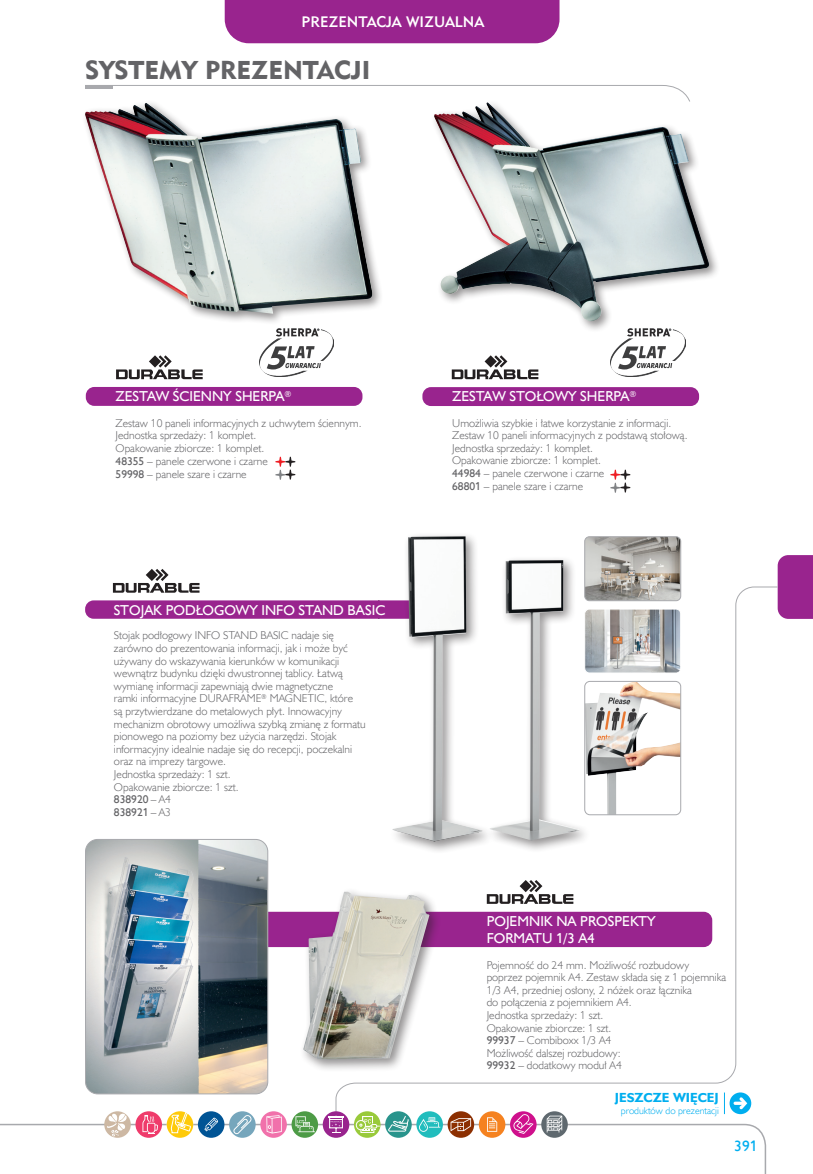
<style>
.page{position:relative;width:813px;height:1174px;background:#fff}
.page>*{position:absolute;margin:0;border:0;box-sizing:border-box;transform-origin:0 0}
.Rozdziały_nie_do_spisu{font:25.65px "Geometric 415 Blk EU";color:#636366}
.t1{font:15.3px "Humanst 521 EU";color:#00aeef}
.t2{font:15.15px "Geometric 415 Md EU";color:#fff}
.opis_produktów{font:14.4px "Humanst 521 EU";color:#fff}
.Nazwa_modułu_A{font:14.4px "Humanst 521 EU";color:#fff}
.t3{font:700 13.2px "Humanst 521 EU";color:#00aeef}
.opis_produktów-2{font:11.4px/12.6px "Humanst 521 Lt EU";color:#636366}
.opis_produktów-3{font:11.4px "Humanst 521 EU";color:#636366}
.t4{font:9.9px "Humanst 521 Lt EU";color:#00aeef}
.s1{font-family:"Humanst 521 EU"}
.s2{font-family:"Humanst 521 Lt EU"}
</style>
<div class="page">
<div style="left:224px;top:0;width:335px;height:43px;background:#99248e"></div>
<svg style="left:85px;top:85px;width:604px;height:14px"></svg>
<hr style="left:85px;top:86px;width:28px;height:3px;background:#a8a9ad">
<svg style="left:0;top:1123px;width:766px;height:51px"></svg>
<div style="left:777px;top:555px;width:35px;height:64px;background:#99248e"></div>
<svg style="left:335px;top:586px;width:443px;height:529px"></svg>
<div style="left:416px;top:1111px;width:26px;height:26px;background:#21bdbd;border-radius:50%"></div>
<svg style="left:419px;top:1117px;width:21px;height:14px"></svg>
<div style="left:510px;top:1111px;width:26px;height:26px;background:#cf108c;border-radius:50%"></div>
<svg style="left:513px;top:1114px;width:20px;height:20px"></svg>
<div style="left:478px;top:1111px;width:27px;height:26px;background:#f58220;border-radius:50%"></div>
<svg style="left:487px;top:1117px;width:10px;height:14px"></svg>
<svg style="left:447px;top:1111px;width:27px;height:26px"></svg>
<svg style="left:450px;top:1118px;width:21px;height:13px"></svg>
<div style="left:354px;top:1111px;width:26px;height:26px;background:#99ca3b;border-radius:50%"></div>
<div style="left:355px;top:1120px;width:11px;height:10px;border:1px solid #fff;border-radius:50%"></div>
<svg style="left:359px;top:1115px;width:21px;height:18px"></svg>
<div style="left:322px;top:1111px;width:27px;height:26px;background:#99248e;border-radius:50%"></div>
<svg style="left:328px;top:1115px;width:15px;height:18px"></svg>
<svg style="left:291px;top:1111px;width:27px;height:26px"></svg>
<svg style="left:295px;top:1116px;width:20px;height:16px"></svg>
<svg style="left:260px;top:1111px;width:27px;height:26px"></svg>
<svg style="left:266px;top:1115px;width:15px;height:18px"></svg>
<div style="left:229px;top:1111px;width:26px;height:26px;background:#76a6bc;border-radius:50%"></div>
<svg style="left:233px;top:1114px;width:19px;height:20px"></svg>
<div style="left:198px;top:1111px;width:26px;height:26px;background:#005495;border-radius:50%"></div>
<svg style="left:204px;top:1117px;width:14px;height:14px"></svg>
<svg style="left:385px;top:1111px;width:26px;height:26px"></svg>
<svg style="left:388px;top:1115px;width:20px;height:16px"></svg>
<div style="left:541px;top:1111px;width:26px;height:26px;background:#5f696f;border-radius:50%"></div>
<svg style="left:546px;top:1115px;width:16px;height:17px"></svg>
<svg style="left:167px;top:1111px;width:28px;height:33px"></svg>
<div style="left:135px;top:1111px;width:27px;height:26px;background:#ef3b6b;border-radius:50%"></div>
<svg style="left:142px;top:1115px;width:16px;height:18px"></svg>
<svg style="left:104px;top:1111px;width:27px;height:26px"></svg>
<svg style="left:107px;top:1113px;width:19px;height:23px"></svg>
<svg style="left:729px;top:1092px;width:21px;height:22px"></svg>
<svg style="left:733px;top:1097px;width:13px;height:12px"></svg>
<svg style="left:723px;top:1092px;width:1px;height:22px"></svg>
<div style="left:81px;top:99px;width:303px;height:226px;background:#231f20;opacity:.5"></div>
<img style="left:84px;top:103px;width:288px;height:211px">
<div style="left:430px;top:99px;width:290px;height:233px;background:#231f20;opacity:.5"></div>
<img style="left:433px;top:102px;width:276px;height:219px">
<img style="left:610px;top:325px;width:75px;height:52px">
<img style="left:259px;top:328px;width:75px;height:49px">
<div style="left:86px;top:387px;width:276px;height:19px;background:#99248e;border-radius:9px"></div>
<div style="left:422px;top:387px;width:276px;height:19px;background:#99248e;border-radius:9px"></div>
<svg style="left:116px;top:355px;width:86px;height:24px"></svg>
<svg style="left:451px;top:355px;width:87px;height:24px"></svg>
<svg style="left:275px;top:457px;width:20px;height:23px"></svg>
<svg style="left:610px;top:470px;width:20px;height:23px"></svg>
<div style="left:189px;top:911px;width:523px;height:36px;background:#99248e;border-radius:9px"></div>
<img style="left:85px;top:839px;width:182px;height:254px">
<div style="left:85px;top:839px;width:183px;height:255px;border:1px solid #a8a9ad;border-radius:12px"></div>
<div style="left:299px;top:887px;width:143px;height:185px;background:#231f20;opacity:.5"></div>
<img style="left:303px;top:891px;width:126px;height:168px">
<svg style="left:486px;top:880px;width:87px;height:24px"></svg>
<div style="left:485px;top:555px;width:106px;height:298px;background:#231f20;opacity:.5"></div>
<img style="left:494px;top:560px;width:85px;height:280px">
<svg style="left:113px;top:569px;width:86px;height:23px"></svg>
<div style="left:85px;top:600px;width:347px;height:19px;background:#99248e;border-radius:9px"></div>
<img style="left:584px;top:537px;width:96px;height:63px">
<div style="left:584px;top:536px;width:96px;height:65px;border:1px solid #a8a9ad;border-radius:5px"></div>
<img style="left:584px;top:609px;width:96px;height:64px">
<div style="left:584px;top:608px;width:96px;height:65px;border:1px solid #fff;border-radius:5px"></div>
<img style="left:584px;top:681px;width:96px;height:133px">
<div style="left:584px;top:681px;width:96px;height:134px;border:1px solid #a8a9ad;border-radius:5px"></div>
<div style="left:388px;top:531px;width:106px;height:323px;background:#231f20;opacity:.5"></div>
<img style="left:392px;top:536px;width:90px;height:305px">
<h3 class="t2" style="left:301px;top:12px;width:184px">PREZENTACJA WIZUALNA</h3>
<p class="Rozdziały_nie_do_spisu" style="left:85px;top:54px;width:286px">SYSTEMY PREZENTACJI</p>
<p class="opis_produktów" style="left:115px;top:387px;width:177px">ZESTAW ŚCIENNY SHERPA<sup>®</sup></p>
<p class="opis_produktów-2" style="left:115px;top:416px;width:247px">Zestaw 10 paneli informacyjnych z uchwytem ściennym.</p>
<p class="opis_produktów-2" style="left:115px;top:429px;width:142px">Jednostka sprzedaży: 1 komplet.</p>
<p class="opis_produktów-2" style="left:115px;top:441px;width:150px">Opakowanie zbiorcze: 1 komplet.</p>
<p class="opis_produktów-2" style="left:115px;top:454px;width:154px"><span class="s1">48355</span> – panele czerwone i czarne</p>
<p class="opis_produktów-2" style="left:115px;top:467px;width:132px"><span class="s1">59998</span> – panele szare i czarne</p>
<p class="Nazwa_modułu_A" style="left:114px;top:600px;width:273px">STOJAK PODŁOGOWY INFO STAND BASIC</p>
<p class="opis_produktów-2" style="left:114px;top:629px;width:253px">Stojak podłogowy INFO STAND BASIC nadaje się zarówno do prezentowania informacji, jak i może być używany do wskazywania kierunków w komunikacji wewnątrz budynku dzięki dwustronnej tablicy. Łatwą wymianę informacji zapewniają dwie magnetyczne<br>ramki informacyjne DURAFRAME<sup>®</sup> MAGNETIC, które<br>są przytwierdzane do metalowych płyt. Innowacyjny mechanizm obrotowy umożliwa szybką zmianę z formatu pionowego na poziomy bez użycia narzędzi. Stojak informacyjny idealnie nadaje się do recepcji, poczekalni oraz na imprezy targowe.</p>
<p class="opis_produktów-2" style="left:114px;top:767px;width:118px">Jednostka sprzedaży: 1 szt.</p>
<p class="opis_produktów-2" style="left:114px;top:780px;width:126px">Opakowanie zbiorcze: 1 szt.</p>
<p class="opis_produktów-3" style="left:114px;top:791px;width:58px">838920 <span class="s2">– A4</span></p>
<p class="opis_produktów-3" style="left:114px;top:804px;width:58px">838921 <span class="s2">– A3</span></p>
<p class="opis_produktów" style="left:452px;top:388px;width:186px">ZESTAW STOŁOWY SHERPA<sup>®</sup></p>
<p class="opis_produktów-2" style="left:452px;top:416px;width:220px">Umożliwia szybkie i łatwe korzystanie z informacji.</p>
<p class="opis_produktów-2" style="left:452px;top:429px;width:237px">Zestaw 10 paneli informacyjnych z podstawą stołową.</p>
<p class="opis_produktów-2" style="left:452px;top:441px;width:142px">Jednostka sprzedaży: 1 komplet.</p>
<p class="opis_produktów-2" style="left:452px;top:454px;width:150px">Opakowanie zbiorcze: 1 komplet.</p>
<p class="opis_produktów-2" style="left:452px;top:467px;width:154px"><span class="s1">44984</span> – panele czerwone i czarne</p>
<p class="opis_produktów-2" style="left:452px;top:480px;width:132px"><span class="s1">68801</span> – panele szare i czarne</p>
<p class="opis_produktów" style="left:486px;top:912px;width:170px">POJEMNIK NA PROSPEKTY</p>
<p class="opis_produktów" style="left:486px;top:929px;width:109px">FORMATU 1/3 A4</p>
<p class="opis_produktów-2" style="left:486px;top:958px;width:241px">Pojemność do 24 mm. Możliwość rozbudowy poprzez pojemnik A4. Zestaw składa się z 1 pojemnika 1/3 A4, przedniej osłony, 2 nóżek oraz łącznika<br>do połączenia z pojemnikiem A4.</p>
<p class="opis_produktów-2" style="left:486px;top:1008px;width:118px">Jednostka sprzedaży: 1 szt.</p>
<p class="opis_produktów-2" style="left:486px;top:1021px;width:126px">Opakowanie zbiorcze: 1 szt.</p>
<p class="opis_produktów-2" style="left:486px;top:1033px;width:126px"><span class="s1">99937</span> – Combiboxx 1/3 A4</p>
<p class="opis_produktów-2" style="left:486px;top:1046px;width:135px">Możliwość dalszej rozbudowy:</p>
<p class="opis_produktów-2" style="left:486px;top:1059px;width:137px"><span class="s1">99932</span> – dodatkowy moduł A4</p>
<p class="t3" style="left:614px;top:1089px;width:105px">JESZCZE WIĘCEJ</p>
<p class="t4" style="left:620px;top:1104px;width:99px">produktów do prezentacji</p>
<h2 class="t1" style="left:734px;top:1136px;width:25px">391</h2>
</div>
